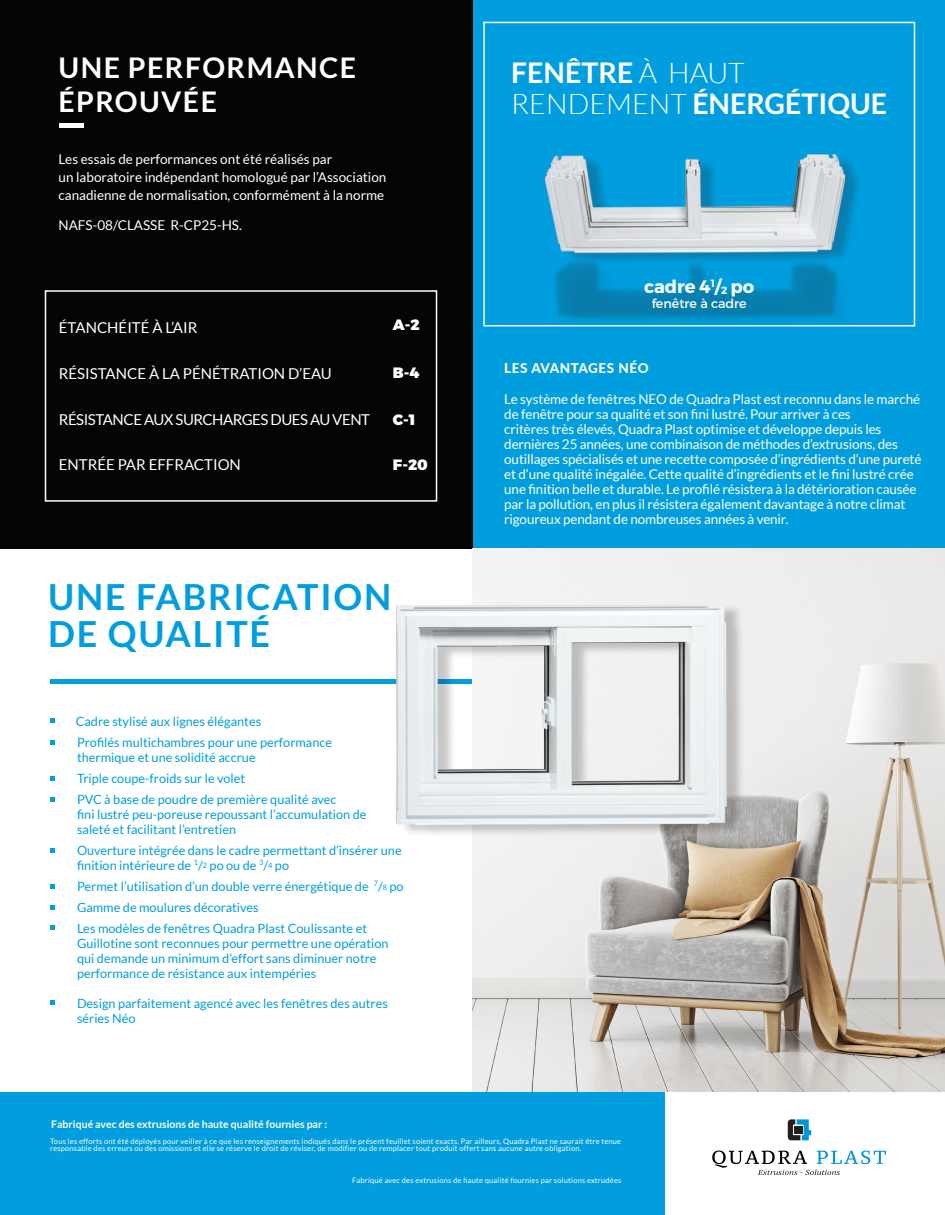
<style>
.page{position:relative;width:945px;height:1215px;background:#fff}
.page>*{position:absolute;margin:0;border:0;box-sizing:border-box;transform-origin:0 0}
.t1{font:700 36px/37.5px "Lato";letter-spacing:.05em;color:#009ede}
.t2{font:700 28.5px/31.5px "Lato";color:#fff}
.t3{font:700 28.5px/34.2px "Lato";letter-spacing:.05em;color:#fff}
.t4{font:700 18px "Montserrat";color:#fff}
.t5{font:15px "Lato";color:#fff}
.t6{font:15px "Lato";letter-spacing:-.03em;color:#fff}
.t7{font:900 15px "Montserrat";color:#fff}
.t8{font:13.5px/15px "Lato";letter-spacing:-.01em;color:#fff}
.t9{font:800 13.5px "Lato";letter-spacing:.04em;color:#fff}
.t10{font:12.75px/15px "Lato";color:#009ede}
.t11{font:12.75px "Montserrat";color:#fff}
.t12{font:700 10.5px "Lato";color:#fff}
.t13{font:7.5px/7.5px "Lato";letter-spacing:.025em;color:#fff}
.s1{font-size:7.5px}
.s2{font-weight:300}
.s3{font-size:10.5px}
</style>
<div class="page">
<div style="left:0;top:0;width:945px;height:548px;background:#009ede"></div>
<svg style="left:788px;top:1119px;width:23px;height:21px"></svg>
<div style="left:794px;top:1126px;width:8px;height:8px;background:#1f1f1c"></div>
<svg style="left:712px;top:1151px;width:174px;height:24px"></svg>
<div style="left:0;top:0;width:472px;height:548px;background:#040503"></div>
<img style="left:473px;top:548px;width:472px;height:544px">
<hr style="left:60px;top:123px;width:24px;height:4px;background:#fff">
<div style="left:45px;top:290px;width:392px;height:212px;border:2px solid #fff"></div>
<svg style="left:50px;top:719px;width:4px;height:4px"></svg>
<svg style="left:50px;top:740px;width:4px;height:5px"></svg>
<svg style="left:50px;top:776px;width:4px;height:5px"></svg>
<hr style="left:50px;top:680px;width:422px;height:4px;background:#009ede">
<svg style="left:50px;top:848px;width:4px;height:4px"></svg>
<svg style="left:50px;top:884px;width:4px;height:4px"></svg>
<svg style="left:50px;top:1001px;width:4px;height:4px"></svg>
<div style="left:483px;top:22px;width:432px;height:304px;border:2px solid #fff"></div>
<div style="left:550px;top:153px;width:313px;height:179px;background:#231f20;opacity:.25"></div>
<img style="left:544px;top:153px;width:319px;height:168px">
<img style="left:369px;top:578px;width:380px;height:265px">
<div style="left:0;top:1092px;width:665px;height:123px;background:#009ede"></div>
<svg style="left:50px;top:797px;width:4px;height:4px"></svg>
<svg style="left:50px;top:905px;width:4px;height:4px"></svg>
<svg style="left:50px;top:926px;width:4px;height:4px"></svg>
<p class="t3" style="left:59px;top:50px;width:299px">UNE PERFORMANCE<br>ÉPROUVÉE</p>
<p class="t8" style="left:59px;top:150px;width:329px;line-height:18px">Les essais de performances ont été réalisés par<br>un laboratoire indépendant homologué par l’Association canadienne de normalisation, conformément à la norme</p>
<p class="t8" style="left:59px;top:217px;width:185px">NAFS-08/CLASSE R-CP25-HS.</p>
<p class="t5" style="left:59px;top:319px;width:140px">ÉTANCHÉITÉ À L’AIR</p>
<p class="t7" style="left:393px;top:316px;width:28px">A-2</p>
<p class="t5" style="left:59px;top:366px;width:274px">RÉSISTANCE À LA PÉNÉTRATION D’EAU</p>
<p class="t7" style="left:393px;top:363px;width:28px">B-4</p>
<p class="t6" style="left:59px;top:411px;width:313px">RÉSISTANCE AUX SURCHARGES DUES AU VENT</p>
<p class="t7" style="left:393px;top:410px;width:24px">C-1</p>
<p class="t5" style="left:59px;top:456px;width:184px">ENTRÉE PAR EFFRACTION</p>
<p class="t7" style="left:393px;top:455px;width:37px">F-20</p>
<p class="t1" style="left:48px;top:577px;width:345px">UNE FABRICATION<br>DE QUALITÉ</p>
<p class="t10" style="left:76px;top:713px;width:187px">Cadre stylisé aux lignes élégantes</p>
<p class="t10" style="left:77px;top:734px;width:257px">Profilés multichambres pour une performance thermique et une solidité accrue</p>
<p class="t10" style="left:77px;top:767px;width:261px;line-height:21px">Triple coupe-froids sur le volet<br>PVC à base de poudre de première qualité avec</p>
<p class="t10" style="left:77px;top:806px;width:291px">fini lustré peu-poreuse repoussant l’accumulation de saleté et facilitant l’entretien</p>
<p class="t10" style="left:77px;top:842px;width:326px">Ouverture intégrée dans le cadre permettant d’insérer une finition intérieure de <sup>1</sup>/<span class="s1">2</span> po ou de <sup>3</sup>/<span class="s1">4</span> po</p>
<p class="t10" style="left:77px;top:878px;width:328px">Permet l’utilisation d’un double verre énergétique de <sup>7</sup>/<span class="s1">8</span> po</p>
<p class="t10" style="left:77px;top:896px;width:292px;line-height:21px">Gamme de moulures décoratives<br>Les modèles de fenêtres Quadra Plast Coulissante et</p>
<p class="t10" style="left:77px;top:935px;width:313px">Guillotine sont reconnues pour permettre une opération qui demande un minimum d’effort sans diminuer notre performance de résistance aux intempéries</p>
<p class="t10" style="left:77px;top:995px;width:312px">Design parfaitement agencé avec les fenêtres des autres séries Néo</p>
<p class="t12" style="left:51px;top:1118px;width:277px">Fabriqué avec des extrusions de haute qualité fournies par :</p>
<p class="t2" style="left:511px;top:56px;width:377px">FENÊTRE <span class="s2">À HAUT<br>RENDEMENT</span> ÉNERGÉTIQUE</p>
<p class="t4" style="left:644px;top:275px;width:112px">cadre 4<sup>1</sup>/<span class="s3">2</span> po</p>
<p class="t11" style="left:652px;top:295px;width:97px">fenêtre à cadre</p>
<p class="t9" style="left:504px;top:358px;width:146px">LES AVANTAGES NÉO</p>
<p class="t8" style="left:504px;top:392px;width:419px">Le système de fenêtres NEO de Quadra Plast est reconnu dans le marché de fenêtre pour sa qualité et son fini lustré. Pour arriver à ces<br>critères très élevés, Quadra Plast optimise et développe depuis les dernières 25 années, une combinaison de méthodes d’extrusions, des outillages spécialisés et une recette composée d’ingrédients d’une pureté et d’une qualité inégalée. Cette qualité d’ingrédients et le fini lustré crée une finition belle et durable. Le profilé résistera à la détérioration causée par la pollution, en plus il résistera également davantage à notre climat rigoureux pendant de nombreuses années à venir.</p>
<p class="t13" style="left:50px;top:1137px;width:573px">Tous les efforts ont été déployés pour veiller à ce que les renseignements indiqués dans le présent feuillet soient exacts. Par ailleurs, Quadra Plast ne saurait être tenue responsable des erreurs ou des omissions et elle se réserve le droit de réviser, de modifier ou de remplacer tout produit offert sans aucune autre obligation.</p>
<p class="t13" style="left:352px;top:1176px;width:271px">Fabriqué avec des extrusions de haute qualité fournies par solutions extrudées</p>
</div>
